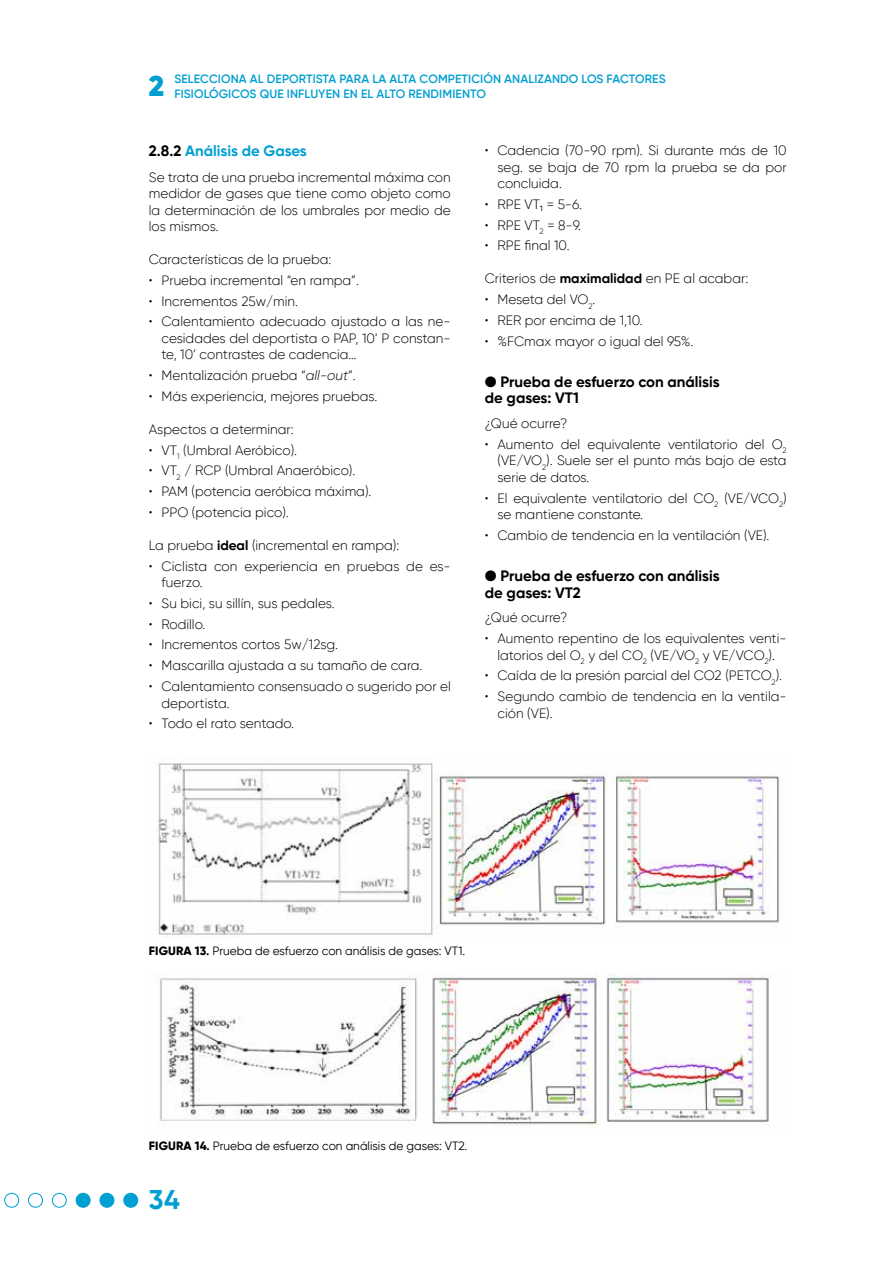
<style>
.page{position:relative;width:893px;height:1263px;background:#fff}
.page>*{position:absolute;margin:0;border:0;box-sizing:border-box;transform-origin:0 0}
.t1{font:900 28.5px "Gilroy";color:#009fd1}
.t2{font:700 27px "Gilroy";color:#009fd1}
.t3{font:700 15px/16.5px "Gilroy";color:#000}
.t4{font:700 15px "Gilroy";color:#009fd1}
.t5{font:300 13.5px/16.5px "Gilroy";color:#000;text-align:justify}
.t6{font:600 12px "Gilroy";letter-spacing:.01em;color:#009fd1}
.t7{font:12px "Gilroy";color:#000}
.s1{color:#000}
.s2{font-style:italic}
.s3{font-weight:700}
.s4{font-weight:800}
</style>
<div class="page">
<div style="left:4px;top:1193px;width:15px;height:15px;border:1px solid #009fd1;border-radius:50%"></div>
<div style="left:28px;top:1193px;width:15px;height:15px;border:1px solid #009fd1;border-radius:50%"></div>
<div style="left:52px;top:1193px;width:15px;height:15px;border:1px solid #009fd1;border-radius:50%"></div>
<div style="left:76px;top:1193px;width:14px;height:14px;background:#009fd1;border-radius:50%"></div>
<div style="left:76px;top:1193px;width:15px;height:15px;border:1px solid #009fd1;border-radius:50%"></div>
<div style="left:100px;top:1193px;width:14px;height:14px;background:#009fd1;border-radius:50%"></div>
<div style="left:99px;top:1193px;width:15px;height:15px;border:1px solid #009fd1;border-radius:50%"></div>
<div style="left:124px;top:1193px;width:14px;height:14px;background:#009fd1;border-radius:50%"></div>
<div style="left:123px;top:1193px;width:15px;height:15px;border:1px solid #009fd1;border-radius:50%"></div>
<img style="left:159px;top:974px;width:611px;height:153px">
<img style="left:158px;top:763px;width:622px;height:175px">
<p class="t6" style="left:174px;top:71px;width:493px">SELECCIONA AL DEPORTISTA PARA LA ALTA COMPETICIÓN ANALIZANDO LOS FACTORES</p>
<h1 class="t1" style="left:149px;top:68px;width:17px">2</h1>
<p class="t6" style="left:174px;top:86px;width:313px">FISIOLÓGICOS QUE INFLUYEN EN EL ALTO RENDIMIENTO</p>
<p class="t4" style="left:149px;top:142px;width:160px"><span class="s1">2.8.2</span> Análisis de Gases</p>
<p class="t5" style="left:149px;top:169px;width:303px">Se trata de una prueba incremental máxima con medidor de gases que tiene como objeto como la determinación de los umbrales por medio de los mismos.</p>
<p class="t5" style="left:149px;top:251px;width:184px">Características de la prueba:</p>
<p class="t5" style="left:149px;top:272px;width:212px">• Prueba incremental “en rampa”.</p>
<p class="t5" style="left:149px;top:293px;width:151px">• Incrementos 25w/min.</p>
<p class="t5" style="left:162px;top:313px;width:291px;text-indent:-13px">• Calentamiento adecuado ajustado a las ne&shy;cesidades del deportista o PAP, 10’ P constan&shy;te, 10’ contrastes de cadencia…</p>
<p class="t5" style="left:149px;top:367px;width:208px">• Mentalización prueba “<span class="s2">all-out</span>”.</p>
<p class="t5" style="left:149px;top:388px;width:230px">• Más experiencia, mejores pruebas.</p>
<p class="t5" style="left:149px;top:421px;width:146px">Aspectos a determinar:</p>
<p class="t5" style="left:149px;top:442px;width:150px">• VT<sub>1</sub> (Umbral Aeróbico).</p>
<p class="t5" style="left:149px;top:462px;width:208px">• VT<sub>2</sub> / RCP (Umbral Anaeróbico).</p>
<p class="t5" style="left:149px;top:483px;width:224px">• PAM (potencia aeróbica máxima).</p>
<p class="t5" style="left:149px;top:504px;width:141px">• PPO (potencia pico).</p>
<p class="t5" style="left:149px;top:537px;width:252px">La prueba <span class="s3">ideal</span> (incremental en rampa):</p>
<p class="t5" style="left:162px;top:558px;width:291px;text-indent:-13px">• Ciclista con experiencia en pruebas de es&shy;fuerzo.</p>
<p class="t5" style="left:149px;top:595px;width:187px">• Su bici, su sillín, sus pedales.</p>
<p class="t5" style="left:149px;top:616px;width:58px">• Rodillo.</p>
<p class="t5" style="left:149px;top:636px;width:191px">• Incrementos cortos 5w/12sg.</p>
<p class="t5" style="left:149px;top:657px;width:275px">• Mascarilla ajustada a su tamaño de cara.</p>
<p class="t5" style="left:162px;top:678px;width:291px;text-indent:-13px">• Calentamiento consensuado o sugerido por el deportista.</p>
<p class="t5" style="left:149px;top:715px;width:147px">• Todo el rato sentado.</p>
<p class="t5" style="left:497px;top:142px;width:291px;text-indent:-13px">• Cadencia (70-90 rpm). Si durante más de 10 seg. se baja de 70 rpm la prueba se da por concluida.</p>
<p class="t5" style="left:485px;top:196px;width:99px">• RPE VT1 = 5-6.</p>
<p class="t5" style="left:485px;top:216px;width:98px">• RPE VT<sub>2</sub> = 8-9.</p>
<p class="t5" style="left:485px;top:237px;width:86px">• RPE final 10.</p>
<p class="t5" style="left:485px;top:270px;width:265px">Criterios de <span class="s3">maximalidad</span> en PE al acabar:</p>
<p class="t5" style="left:485px;top:291px;width:112px">• Meseta del VO<sub>2</sub>.</p>
<p class="t5" style="left:485px;top:312px;width:159px">• RER por encima de 1,10.</p>
<p class="t5" style="left:485px;top:332px;width:210px">• %FCmax mayor o igual del 95%.</p>
<p class="t3" style="left:485px;top:373px;width:237px">● Prueba de esfuerzo con análisis de gases: VT1</p>
<p class="t5" style="left:485px;top:415px;width:84px">¿Qué ocurre?</p>
<p class="t5" style="left:497px;top:436px;width:291px;text-indent:-13px">• Aumento del equivalente ventilatorio del O<sub>2 </sub>(VE/VO<sub>2</sub>). Suele ser el punto más bajo de esta serie de datos.</p>
<p class="t5" style="left:497px;top:489px;width:291px;text-indent:-13px">• El equivalente ventilatorio del CO<sub>2</sub> (VE/VCO<sub>2</sub>) se mantiene constante.</p>
<p class="t5" style="left:485px;top:527px;width:286px">• Cambio de tendencia en la ventilación (VE).</p>
<p class="t3" style="left:485px;top:567px;width:237px">● Prueba de esfuerzo con análisis de gases: VT2</p>
<p class="t5" style="left:485px;top:609px;width:84px">¿Qué ocurre?</p>
<p class="t5" style="left:485px;top:630px;width:303px;text-align:center">• Aumento repentino de los equivalentes venti&shy;latorios del O<sub>2</sub> y del CO<sub>2</sub> (VE/VO<sub>2</sub> y VE/VCO<sub>2</sub>).</p>
<p class="t5" style="left:485px;top:667px;width:299px">• Caída de la presión parcial del CO2 (PETCO<sub>2</sub>).</p>
<p class="t5" style="left:497px;top:688px;width:291px;text-indent:-13px">• Segundo cambio de tendencia en la ventila&shy;ción (VE).</p>
<p class="t7" style="left:149px;top:943px;width:318px"><span class="s4">FIGURA 13</span><span class="s3">.</span> Prueba de esfuerzo con análisis de gases: VT1.</p>
<p class="t7" style="left:149px;top:1139px;width:320px"><span class="s4">FIGURA 14</span><span class="s3">.</span> Prueba de esfuerzo con análisis de gases: VT2.</p>
<h2 class="t2" style="left:149px;top:1183px;width:32px">34</h2>
</div>
